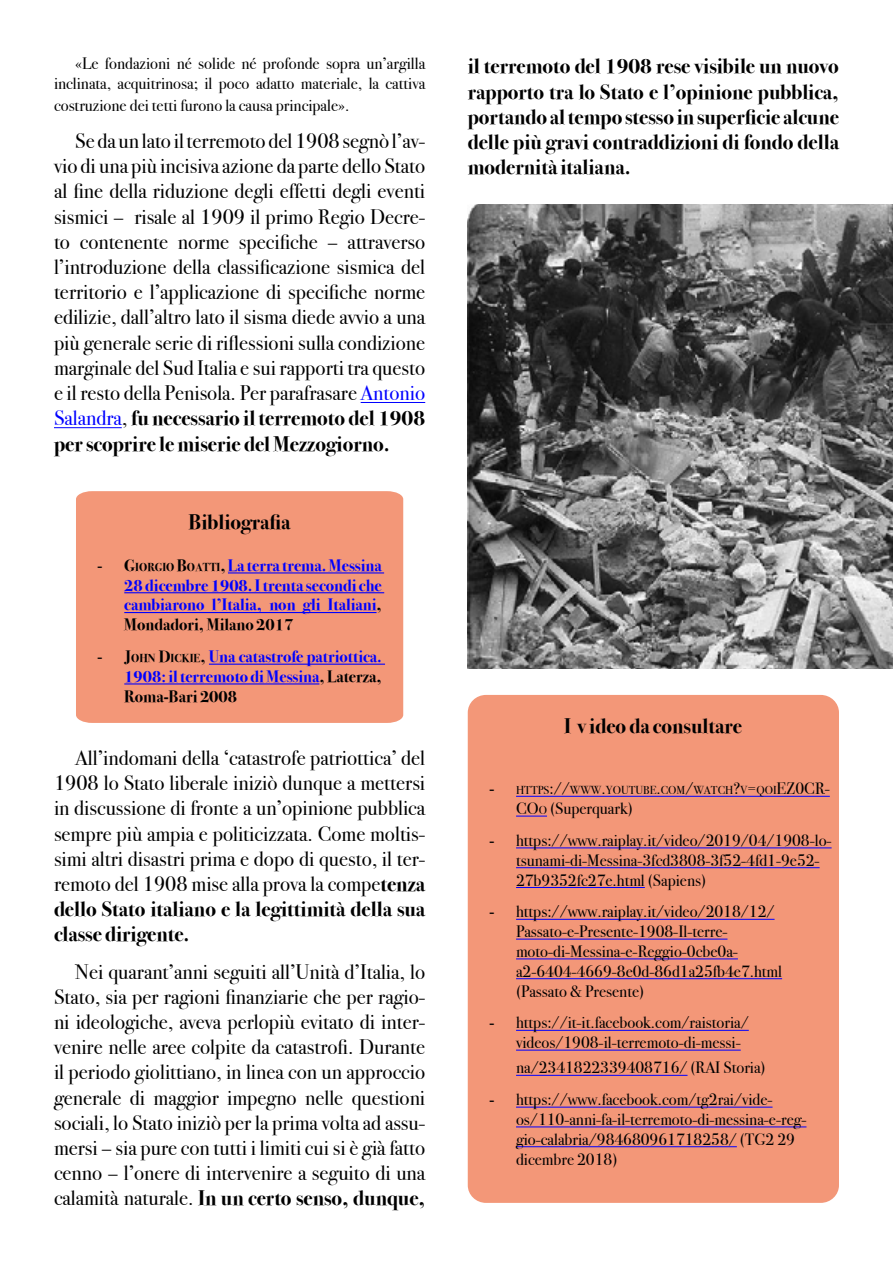
<style>
.page{position:relative;width:893px;height:1263px;background:#fff}
.page>*{position:absolute;margin:0;border:0;box-sizing:border-box;transform-origin:0 0}
.t1{font:21px/25.2px "Bodoni Svty Two ITCTT";color:#000;text-align:justify}
.t2{font:700 21px/25.2px "Bodoni Svty Two ITCTT";color:#000;text-align:justify}
.t3{font:16.5px/19.8px "Bodoni Svty Two ITCTT";color:#000}
.t4{font:700 16.5px/19.8px "Bodoni Svty Two ITCTT";color:#00f;text-align:justify}
.t5{font:11.55px "Bodoni Svty Two ITCTT";color:#000}
.s1{color:#00f}
.s2{font-weight:700}
.s3{font-family:"Times New Roman";font-weight:400;color:#000}
.s4{color:#000}
.s5{font-size:11.55px;color:#000}
.s6{font-family:"Times New Roman";font-size:16.5px}
.s7{font-size:16.5px}
.s8{font-style:inherit}
.s9{font-size:11.55px}
.s10{font-family:"Times New Roman"}
</style>
<div class="page">
<hr style="left:361px;top:402px;width:64px;height:1px;background:#00f">
<hr style="left:54px;top:427px;width:68px;height:1px;background:#00f">
<img style="left:468px;top:205px;width:425px;height:464px">
<div style="left:468px;top:695px;width:371px;height:508px;background:#f39778;border-radius:18px"></div>
<hr style="left:516px;top:796px;width:314px;height:1px;background:#00f">
<hr style="left:516px;top:816px;width:31px;height:1px;background:#00f">
<hr style="left:516px;top:847px;width:316px;height:1px;background:#00f">
<hr style="left:516px;top:867px;width:304px;height:1px;background:#00f">
<hr style="left:516px;top:887px;width:129px;height:1px;background:#00f">
<hr style="left:516px;top:919px;width:259px;height:1px;background:#00f">
<hr style="left:516px;top:939px;width:211px;height:1px;background:#00f">
<hr style="left:516px;top:958px;width:222px;height:1px;background:#00f">
<hr style="left:516px;top:978px;width:266px;height:1px;background:#00f">
<hr style="left:516px;top:1030px;width:233px;height:1px;background:#00f">
<hr style="left:516px;top:1050px;width:225px;height:1px;background:#00f">
<hr style="left:516px;top:1075px;width:171px;height:1px;background:#00f">
<hr style="left:516px;top:1107px;width:256px;height:1px;background:#00f">
<hr style="left:516px;top:1126px;width:290px;height:1px;background:#00f">
<hr style="left:516px;top:1146px;width:221px;height:1px;background:#00f">
<div style="left:76px;top:491px;width:327px;height:232px;background:#f39778"></div>
<hr style="left:228px;top:572px;width:156px;height:1px;background:#00f">
<hr style="left:124px;top:592px;width:260px;height:1px;background:#00f">
<hr style="left:124px;top:612px;width:253px;height:1px;background:#00f">
<hr style="left:209px;top:664px;width:176px;height:1px;background:#00f">
<hr style="left:124px;top:683px;width:195px;height:1px;background:#00f">
<p class="t3" style="left:54px;top:52px;width:373px;text-align:right">«Le fondazioni né solide né profonde sopra un’argilla inclinata, acquitrinosa; il poco adatto materiale, la cattiva</p>
<p class="t3" style="left:54px;top:94px;width:297px">costruzione dei tetti furono la causa principale».</p>
<p class="t1" style="left:54px;top:126px;width:373px;text-indent:21px">Se da un lato il terremoto del 1908 segnò l’av&shy;vio di una più incisiva azione da parte dello Stato al fine della riduzione degli effetti degli eventi sismici – risale al 1909 il primo Regio Decre&shy;to contenente norme specifiche – attraverso l’introduzione della classificazione sismica del territorio e l’applicazione di specifiche norme edilizie, dall’altro lato il sisma diede avvio a una più generale serie di riflessioni sulla condizione marginale del Sud Italia e sui rapporti tra questo e il resto della Penisola. Per parafrasare <span class="s1">Antonio Salandra</span>, <span class="s2">fu necessario il terremoto del 1908 per scoprire le miserie del Mezzogiorno.</span></p>
<p class="t2" style="left:189px;top:508px;width:103px">Bibliografia</p>
<p class="t4" style="left:124px;top:554px;width:259px;text-indent:-27px"><span class="s3">-</span> <span class="s4">G</span><span class="s5">IORGIO</span> <span class="s4">B</span><span class="s5">OATTI</span><span class="s4">,</span> La terra trema. Messina 28 dicembre 1908. I trenta secondi che cambiarono l’Italia, non gli Italiani<span class="s4">, Mondadori, Milano 2017</span></p>
<p class="t4" style="left:124px;top:645px;width:259px;text-indent:-27px"><span class="s3">-</span> <span class="s4">J</span><span class="s5">OHN</span> <span class="s4">D</span><span class="s5">ICKIE</span><span class="s4">,</span> Una catastrofe patriottica.<br>1908: il terremoto di Messina<span class="s4">, Laterza, Roma-Bari 2008</span></p>
<p class="t1" style="left:54px;top:743px;width:373px;text-indent:21px">All’indomani della ‘catastrofe patriottica’ del 1908 lo Stato liberale iniziò dunque a mettersi in discussione di fronte a un’opinione pubblica sempre più ampia e politicizzata. Come moltis&shy;simi altri disastri prima e dopo di questo, il ter&shy;remoto del 1908 mise alla prova la compe<span class="s2">tenza dello Stato italiano e la legittimità della sua classe dirigente.</span></p>
<p class="t1" style="left:54px;top:956px;width:373px;text-indent:21px">Nei quarant’anni seguiti all’Unità d’Italia, lo Stato, sia per ragioni finanziarie che per ragio&shy;ni ideologiche, aveva perlopiù evitato di inter&shy;venire nelle aree colpite da catastrofi. Durante il periodo giolittiano, in linea con un approccio generale di maggior impegno nelle questioni sociali, lo Stato iniziò per la prima volta ad assu&shy;mersi – sia pure con tutti i limiti cui si è già fatto cenno – l’onere di intervenire a seguito di una calamità naturale. <span class="s2">In un certo senso, dunque,</span></p>
<p class="t2" style="left:468px;top:52px;width:373px">il terremoto del 1908 rese visibile un nuovo rapporto tra lo Stato e l’opinione pubblica, portando al tempo stesso in superficie alcune delle più gravi contraddizioni di fondo della modernità italiana.</p>
<p class="t2" style="left:564px;top:712px;width:179px">I v ideo da consultare</p>
<p class="t5" style="left:489px;top:781px;width:342px"><span class="s6">-</span> HTTPS<span class="s7">://</span>WWW<span class="s7">.</span>YOUTUBE<span class="s7">.</span>COM<span class="s7">/</span>WATCH<span class="s7">?</span>V<span class="s7">=</span>QOI<span class="s7">EZ0CR-</span></p>
<p class="t3" style="left:516px;top:797px;width:118px"><span class="s8">CO</span> <span class="s9">O</span> (Superquark)</p>
<p class="t3" style="left:516px;top:829px;width:317px;text-indent:-27px"><span class="s10">-</span> https://www.raiplay.it/video/2019/04/1908-lo&shy;tsunami-di-Messina-3fcd3808-3f52-4fd1-9e52-<br>27b9352fc27e.html (Sapiens)</p>
<p class="t3" style="left:516px;top:900px;width:268px;text-indent:-27px"><span class="s10">-</span> https://www.raiplay.it/video/2018/12/ Passato-e-Presente-1908-Il-terre&shy;moto-di-Messina-e-Reggio-0cbe0a&shy;a2-6404-4669-8e0d-86d1a25fb4e7.html (Passato &amp; Presente)</p>
<p class="t3" style="left:516px;top:1011px;width:234px;text-indent:-27px"><span class="s10">-</span> https://it-it.facebook.com/raistoria/ videos/1908-il-terremoto-di-messi-</p>
<p class="t3" style="left:516px;top:1056px;width:251px">na/2341822339408716/ (RAI Storia)</p>
<p class="t3" style="left:516px;top:1088px;width:292px;text-indent:-27px"><span class="s10">-</span> https://www.facebook.com/tg2rai/vide&shy;os/110-anni-fa-il-terremoto-di-messina-e-reg&shy;gio-calabria/984680961718258/ (TG2 29 dicembre 2018)</p>
</div>
